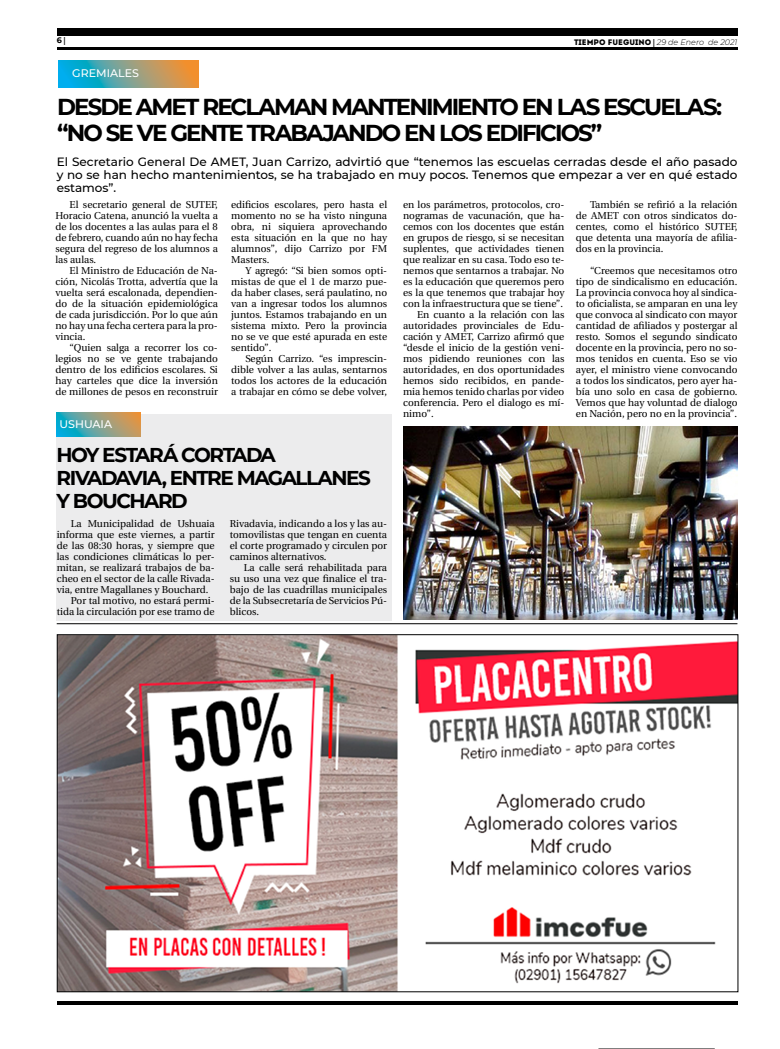
<style>
.page{position:relative;width:780px;height:1049px;background:#fff}
.page>*{position:absolute;margin:0;border:0;box-sizing:border-box;transform-origin:0 0}
.t1{font:700 23px/26px "Montserrat";letter-spacing:-.085em;color:#000}
.t2{font:700 20px/23px "Montserrat";letter-spacing:-.075em;color:#000}
.t3{font:500 12px/13px "Montserrat";color:#000;text-align:justify}
.t4{font:500 11px "Montserrat";color:#fff}
.t5{font:10px/11px "Utopia";color:#000;text-align:justify}
.t6{font:italic 300 8px "Montserrat";color:#000}
.t7{font:700 8px "Montserrat";color:#000}
.s1{font-family:"Utopia"}
.s2{font-family:"Intro";font-weight:400;font-style:normal}
.s3{font-family:"Utopia";font-weight:700;font-style:normal}
</style>
<div class="page">
<hr style="left:57px;top:48px;width:680px;height:2px;background:#000">
<div style="left:57px;top:28px;width:680px;height:7px;background:#000"></div>
<hr style="left:57px;top:1001px;width:680px;height:4px;background:#000">
<hr style="left:598px;top:1048px;width:116px;height:1px;background:#000">
<svg style="left:58px;top:61px;width:140px;height:26px;background:#76a08f"></svg>
<img style="left:59px;top:636px;width:677px;height:354px">
<hr style="left:57px;top:623px;width:680px;height:1px;background:#000">
<img style="left:403px;top:427px;width:334px;height:192px">
<div style="left:56px;top:414px;width:335px;height:207px;background:#ececed"></div>
<svg style="left:57px;top:412px;width:83px;height:25px;background:#79a18f"></svg>
<p class="t7" style="left:57px;top:34px;width:11px">6<span class="s1">|</span></p>
<p class="t6" style="left:574px;top:36px;width:165px"><span class="s2">TIEMPO FUEGUINO</span> <span class="s3">|</span> 29 de Enero de 2021</p>
<p class="t4" style="left:72px;top:66px;width:68px">GREMIALES</p>
<h1 class="t1" style="left:57px;top:93px;width:666px">DESDE AMET RECLAMAN MANTENIMIENTO EN LAS ESCUELAS: “NO SE VE GENTE TRABAJANDO EN LOS EDIFICIOS”</h1>
<p class="t3" style="left:57px;top:155px;width:682px">El Secretario General De AMET, Juan Carrizo, advirtió que “tenemos las escuelas cerradas desde el año pasado y no se han hecho mantenimientos, se ha trabajado en muy pocos. Tenemos que empezar a ver en qué estado estamos”.</p>
<p class="t5" style="left:231px;top:199px;width:157px">edificios escolares, pero hasta el momento no se ha visto ninguna obra, ni siquiera aprovechando esta situación en la que no hay alumnos”, dijo Carrizo por FM Masters.</p>
<p class="t5" style="left:231px;top:265px;width:157px;text-indent:14px">Y agregó: “Si bien somos opti&shy;mistas de que el 1 de marzo pue&shy;da haber clases, será paulatino, no van a ingresar todos los alumnos juntos. Estamos trabajando en un sistema mixto. Pero la provincia no se ve que esté apurada en este sentido”.</p>
<p class="t5" style="left:231px;top:353px;width:157px;text-indent:14px">Según Carrizo. “es imprescin&shy;dible volver a las aulas, sentarnos todos los actores de la educación a trabajar en cómo se debe volver,</p>
<p class="t5" style="left:576px;top:199px;width:163px;text-indent:14px">También se refirió a la relación de AMET con otros sindicatos do&shy;centes, como el histórico SUTEF, que detenta una mayoría de afilia&shy;dos en la provincia.</p>
<p class="t5" style="left:576px;top:265px;width:163px;text-indent:14px">“Creemos que necesitamos otro tipo de sindicalismo en educación.<br>La provincia convoca hoy al sindica&shy;to oficialista, se amparan en una ley que convoca al sindicato con mayor cantidad de afiliados y postergar al resto. Somos el segundo sindicato docente en la provincia, pero no so&shy;mos tenidos en cuenta. Eso se vio ayer, el ministro viene convocando a todos los sindicatos, pero ayer ha&shy;bía uno solo en casa de gobierno.<br>Vemos que hay voluntad de dialogo en Nación, pero no en la provincia”.</p>
<p class="t5" style="left:55px;top:199px;width:164px;text-indent:14px">El secretario general de SUTEF, Horacio Catena, anunció la vuelta a de los docentes a las aulas para el 8 de febrero, cuando aún no hay fecha segura del regreso de los alumnos a las aulas.</p>
<p class="t5" style="left:55px;top:265px;width:164px;text-indent:14px">El Ministro de Educación de Na&shy;ción, Nicolás Trotta, advertía que la vuelta será escalonada, dependien&shy;do de la situación epidemiológica de cada jurisdicción. Por lo que aún no hay una fecha certera para la pro&shy;vincia.</p>
<p class="t5" style="left:55px;top:342px;width:164px;text-indent:14px">“Quien salga a recorrer los co&shy;legios no se ve gente trabajando dentro de los edificios escolares. Si hay carteles que dice la inversión de millones de pesos en reconstruir</p>
<p class="t5" style="left:403px;top:199px;width:163px">en los parámetros, protocolos, cro-</p>
<p class="t5" style="left:403px;top:210px;width:163px">nogramas de vacunación, que ha-</p>
<p class="t5" style="left:403px;top:221px;width:163px">cemos con los docentes que están</p>
<p class="t5" style="left:403px;top:232px;width:163px">en grupos de riesgo, si se necesitan</p>
<p class="t5" style="left:403px;top:243px;width:163px">suplentes, que actividades tienen</p>
<p class="t5" style="left:403px;top:254px;width:163px">que realizar en su casa. Todo eso te-</p>
<p class="t5" style="left:403px;top:265px;width:163px">nemos que sentarnos a trabajar. No</p>
<p class="t5" style="left:403px;top:276px;width:163px">es la educación que queremos pero</p>
<p class="t5" style="left:403px;top:287px;width:163px">es la que tenemos que trabajar hoy</p>
<p class="t5" style="left:403px;top:298px;width:161px">con la infraestructura que se tiene”.</p>
<p class="t5" style="left:417px;top:309px;width:149px">En cuanto a la relación con las</p>
<p class="t5" style="left:403px;top:320px;width:163px">autoridades provinciales de Edu-</p>
<p class="t5" style="left:403px;top:331px;width:163px">cación y AMET, Carrizo afirmó que</p>
<p class="t5" style="left:403px;top:342px;width:163px">“desde el inicio de la gestión veni-</p>
<p class="t5" style="left:403px;top:353px;width:163px">mos pidiendo reuniones con las</p>
<p class="t5" style="left:403px;top:364px;width:163px">autoridades, en dos oportunidades</p>
<p class="t5" style="left:403px;top:375px;width:163px">hemos sido recibidos, en pande-</p>
<p class="t5" style="left:403px;top:386px;width:163px">mia hemos tenido charlas por video</p>
<p class="t5" style="left:403px;top:397px;width:163px">conferencia. Pero el dialogo es mí-</p>
<p class="t5" style="left:403px;top:408px;width:32px">nimo”.</p>
<p class="t4" style="left:60px;top:417px;width:54px">USHUAIA</p>
<h2 class="t2" style="left:57px;top:442px;width:316px">HOY ESTARÁ CORTADA<br>RIVADAVIA, ENTRE MAGALLANES<br>Y BOUCHARD</h2>
<p class="t5" style="left:71px;top:518px;width:145px">La Municipalidad de Ushuaia</p>
<p class="t5" style="left:57px;top:529px;width:159px">informa que este viernes, a partir</p>
<p class="t5" style="left:57px;top:540px;width:159px">de las 08:30 horas, y siempre que</p>
<p class="t5" style="left:57px;top:551px;width:159px">las condiciones climáticas lo per-</p>
<p class="t5" style="left:57px;top:562px;width:159px">mitan, se realizará trabajos de ba-</p>
<p class="t5" style="left:57px;top:573px;width:159px">cheo en el sector de la calle Rivada-</p>
<p class="t5" style="left:57px;top:584px;width:153px">via, entre Magallanes y Bouchard.</p>
<p class="t5" style="left:71px;top:595px;width:145px">Por tal motivo, no estará permi-</p>
<p class="t5" style="left:57px;top:606px;width:159px">tida la circulación por ese tramo de</p>
<p class="t5" style="left:230px;top:518px;width:159px">Rivadavia, indicando a los y las au&shy;tomovilistas que tengan en cuenta el corte programado y circulen por caminos alternativos.</p>
<p class="t5" style="left:230px;top:562px;width:159px;text-indent:14px">La calle será rehabilitada para su uso una vez que finalice el tra&shy;bajo de las cuadrillas municipales de la Subsecretaría de Servicios Pú&shy;blicos.</p>
</div>
